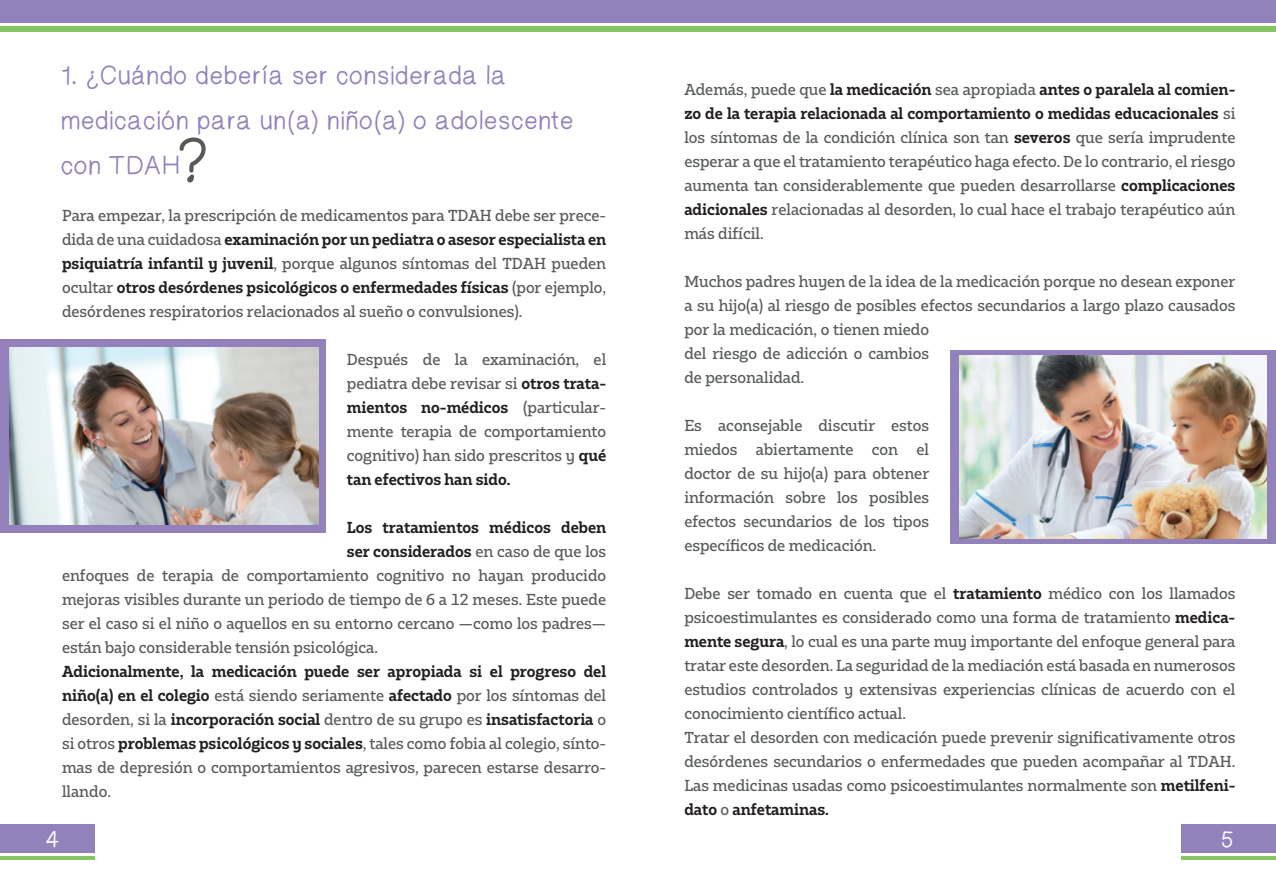
<style>
.page{position:relative;width:1276px;height:893px;background:#fff}
.page>*{position:absolute;margin:0;border:0;box-sizing:border-box;transform-origin:0 0}
.t1{font:25.65px/44.8px "Helveti Hand";color:#9381bc}
.t2{font:23.4px "Helveti Hand";color:#fff}
.t3{font:500 15px/24px "Bw Glenn Slab";color:#585b5c;text-align:justify}
.t4{font:700 15px "Bw Glenn Slab";color:#231f20}
.s1{font-weight:700;color:#231f20}
.s2{font-weight:500;color:#585b5c}
</style>
<div class="page">
<div style="left:0;top:0;width:1276px;height:22px;background:#9381bc"></div>
<div style="left:0;top:26px;width:1276px;height:6px;background:#85c662"></div>
<div style="left:0;top:824px;width:95px;height:29px;background:#9381bc"></div>
<hr style="left:0;top:856px;width:95px;height:3px;background:#85c662">
<div style="left:1181px;top:824px;width:95px;height:29px;background:#9381bc"></div>
<hr style="left:1181px;top:856px;width:95px;height:3px;background:#85c662">
<svg style="left:179px;top:137px;width:27px;height:46px"></svg>
<div style="left:0;top:339px;width:326px;height:194px;background:#9381bc"></div>
<div style="left:950px;top:351px;width:326px;height:193px;background:#9381bc"></div>
<img style="left:9px;top:347px;width:310px;height:178px">
<img style="left:959px;top:356px;width:307px;height:183px">
<h1 class="t1" style="left:61px;top:54px;width:515px">1. ¿Cuándo debería ser considerada la medicación para un(a) niño(a) o adolescente con TDAH</h1>
<p class="t3" style="left:62px;top:203px;width:546px">Para empezar, la prescripción de medicamentos para TDAH debe ser prece&shy;dida de una cuidadosa <span class="s1">examinación por un pediatra o asesor especialista en psiquiatría infantil y juvenil</span>, porque algunos síntomas del TDAH pueden ocultar <span class="s1">otros desórdenes psicológicos o enfermedades físicas</span> (por ejemplo, desórdenes respiratorios relacionados al sueño o convulsiones).</p>
<p class="t3" style="left:347px;top:347px;width:261px">Después de la examinación, el pediatra debe revisar si <span class="s1">otros trata&shy;mientos no-médicos</span> (particular&shy;mente terapia de comportamiento cognitivo) han sido prescritos y <span class="s1">qué tan efectivos han sido.</span></p>
<p class="t4" style="left:347px;top:518px;width:261px">Los tratamientos médicos deben</p>
<p class="t4" style="left:347px;top:542px;width:261px">ser considerados <span class="s2">en caso de que los</span></p>
<p class="t3" style="left:62px;top:563px;width:546px">enfoques de terapia de comportamiento cognitivo no hayan producido</p>
<p class="t3" style="left:62px;top:587px;width:546px">mejoras visibles durante un periodo de tiempo de 6 a 12 meses. Este puede</p>
<p class="t3" style="left:62px;top:611px;width:545px">ser el caso si el niño o aquellos en su entorno cercano —como los padres—</p>
<p class="t3" style="left:62px;top:635px;width:317px">están bajo considerable tensión psicológica.</p>
<p class="t3" style="left:62px;top:659px;width:546px"><span class="s1">Adicionalmente, la medicación puede ser apropiada si el progreso del niño(a) en el colegio</span> está siendo seriamente <span class="s1">afectado</span> por los síntomas del desorden, si la <span class="s1">incorporación social</span> dentro de su grupo es <span class="s1">insatisfactoria</span> o si otros <span class="s1">problemas psicológicos y sociales</span>, tales como fobia al colegio, sínto&shy;mas de depresión o comportamientos agresivos, parecen estarse desarro&shy;llando.</p>
<p class="t3" style="left:684px;top:77px;width:552px">Además, puede que <span class="s1">la medicación</span> sea apropiada <span class="s1">antes o paralela al comien&shy;zo de la terapia relacionada al comportamiento o medidas educacionales</span> si los síntomas de la condición clínica son tan <span class="s1">severos</span> que sería imprudente esperar a que el tratamiento terapéutico haga efecto. De lo contrario, el riesgo aumenta tan considerablemente que pueden desarrollarse <span class="s1">complicaciones adicionales</span> relacionadas al desorden, lo cual hace el trabajo terapéutico aún más difícil.</p>
<p class="t3" style="left:684px;top:269px;width:552px;text-align:left">Muchos padres huyen de la idea de la medicación porque no desean exponer a su hijo(a) al riesgo de posibles efectos secundarios a largo plazo causados por la medicación, o tienen miedo<br>del riesgo de adicción o cambios<br>de personalidad.</p>
<p class="t3" style="left:684px;top:413px;width:246px">Es aconsejable discutir estos miedos abiertamente con el doctor de su hijo(a) para obtener información sobre los posibles efectos secundarios de los tipos específicos de medicación.</p>
<p class="t3" style="left:684px;top:581px;width:552px;text-align:left">Debe ser tomado en cuenta que el <span class="s1">tratamiento</span> médico con los llamados psicoestimulantes es considerado como una forma de tratamiento <span class="s1">medica&shy;mente segura</span>, lo cual es una parte muy importante del enfoque general para tratar este desorden. La seguridad de la mediación está basada en numerosos estudios controlados y extensivas experiencias clínicas de acuerdo con el conocimiento científico actual.<br>Tratar el desorden con medicación puede prevenir significativamente otros desórdenes secundarios o enfermedades que pueden acompañar al TDAH.<br>Las medicinas usadas como psicoestimulantes normalmente son <span class="s1">metilfeni&shy;dato</span> o <span class="s1">anfetaminas.</span></p>
<h2 class="t2" style="left:46px;top:825px;width:15px">4</h2>
<h2 class="t2" style="left:1221px;top:825px;width:15px">5</h2>
</div>
